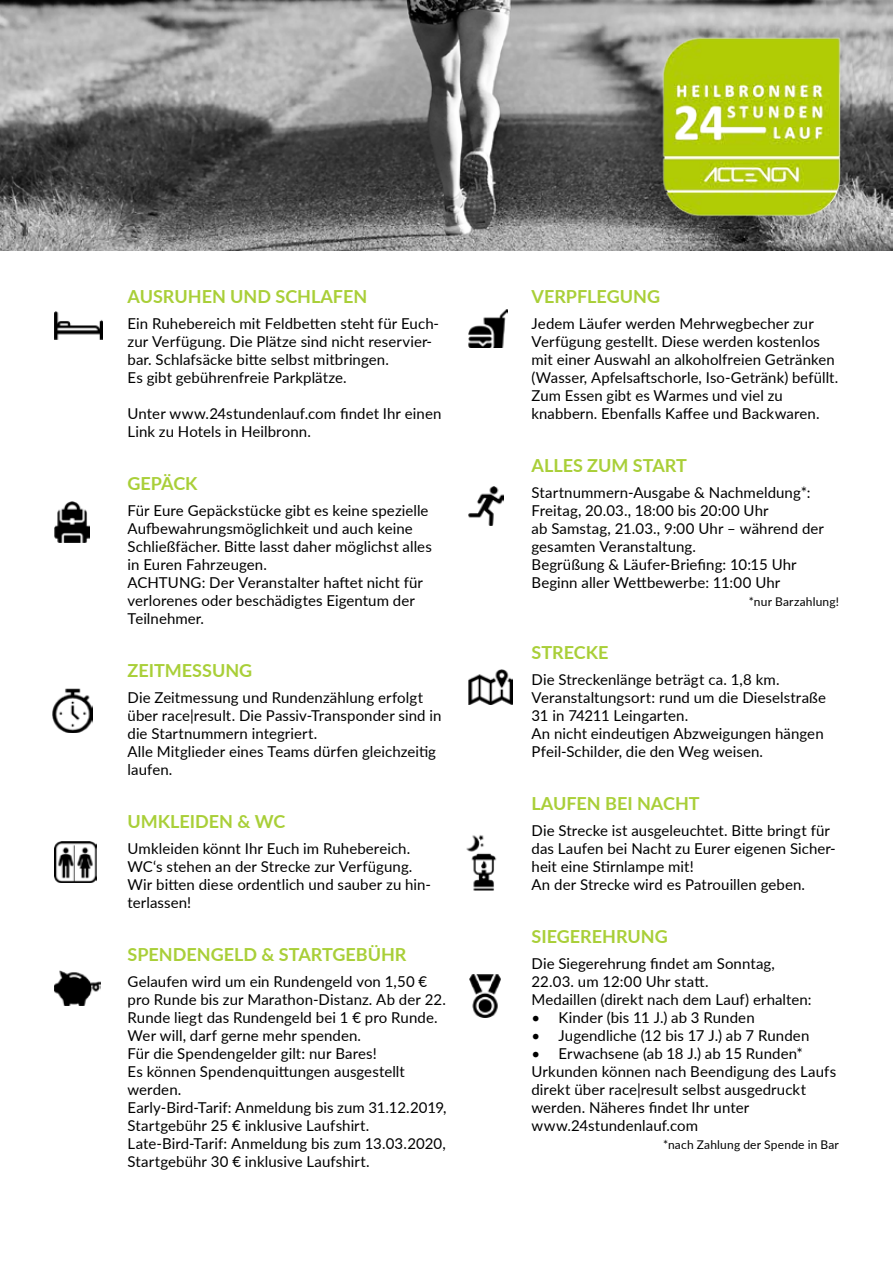
<style>
.page{position:relative;width:893px;height:1263px;background:#fff}
.page>*{position:absolute;margin:0;border:0;box-sizing:border-box;transform-origin:0 0}
.t1{font:700 18px "Lato";color:#a9cf38}
.t2{font:15px/18px "Lato";letter-spacing:.005em;color:#000}
.t3{font:12px "Lato";letter-spacing:.015em;color:#000}
</style>
<div class="page">
<img style="left:54px;top:312px;width:49px;height:27px">
<img style="left:54px;top:501px;width:35px;height:42px">
<img style="left:53px;top:688px;width:39px;height:45px">
<img style="left:54px;top:841px;width:42px;height:42px">
<img style="left:54px;top:971px;width:46px;height:34px">
<img style="left:469px;top:310px;width:38px;height:38px">
<img style="left:469px;top:486px;width:34px;height:39px">
<img style="left:469px;top:669px;width:43px;height:36px">
<img style="left:466px;top:835px;width:31px;height:55px">
<img style="left:0;top:0;width:893px;height:251px">
<img style="left:631px;top:6px;width:241px;height:241px">
<img style="left:469px;top:975px;width:31px;height:42px">
<p class="t1" style="left:128px;top:283px;width:241px">AUSRUHEN UND SCHLAFEN</p>
<p class="t2" style="left:128px;top:314px;width:313px">Ein Ruhebereich mit Feldbetten steht für Euch&shy;zur Verfügung. Die Plätze sind nicht reservier&shy;bar. Schlafsäcke bitte selbst mitbringen.<br>Es gibt gebührenfreie Parkplätze.</p>
<p class="t2" style="left:128px;top:404px;width:315px">Unter www.24stundenlauf.com findet Ihr einen<br>Link zu Hotels in Heilbronn.</p>
<p class="t1" style="left:128px;top:470px;width:71px">GEPÄCK</p>
<p class="t2" style="left:128px;top:501px;width:306px">Für Eure Gepäckstücke gibt es keine spezielle Aufbewahrungsmöglichkeit und auch keine Schließfächer. Bitte lasst daher möglichst alles in Euren Fahrzeugen.<br>ACHTUNG: Der Veranstalter haftet nicht für verlorenes oder beschädigtes Eigentum der Teilnehmer.</p>
<p class="t1" style="left:128px;top:657px;width:125px">ZEITMESSUNG</p>
<p class="t2" style="left:128px;top:688px;width:315px">Die Zeitmessung und Rundenzählung erfolgt über race|result. Die Passiv-Transponder sind in die Startnummern integriert.<br>Alle Mitglieder eines Teams dürfen gleichzeitig laufen.</p>
<p class="t1" style="left:128px;top:808px;width:158px">UMKLEIDEN &amp; WC</p>
<p class="t2" style="left:128px;top:839px;width:305px">Umkleiden könnt Ihr Euch im Ruhebereich.<br>WC‘s stehen an der Strecke zur Verfügung.<br>Wir bitten diese ordentlich und sauber zu hin&shy;terlassen!</p>
<p class="t1" style="left:128px;top:941px;width:280px">SPENDENGELD &amp; STARTGEBÜHR</p>
<p class="t2" style="left:128px;top:972px;width:320px">Gelaufen wird um ein Rundengeld von 1,50 € pro Runde bis zur Marathon-Distanz. Ab der 22.<br>Runde liegt das Rundengeld bei 1 € pro Runde.<br>Wer will, darf gerne mehr spenden.<br>Für die Spendengelder gilt: nur Bares!<br>Es können Spendenquittungen ausgestellt werden.<br>Early-Bird-Tarif: Anmeldung bis zum 31.12.2019, Startgebühr 25 € inklusive Laufshirt.<br>Late-Bird-Tarif: Anmeldung bis zum 13.03.2020, Startgebühr 30 € inklusive Laufshirt.</p>
<p class="t1" style="left:531px;top:283px;width:128px">VERPFLEGUNG</p>
<p class="t2" style="left:531px;top:314px;width:308px">Jedem Läufer werden Mehrwegbecher zur Verfügung gestellt. Diese werden kostenlos mit einer Auswahl an alkoholfreien Getränken (Wasser, Apfelsaftschorle, Iso-Getränk) befüllt.<br>Zum Essen gibt es Warmes und viel zu knabbern. Ebenfalls Kaffee und Backwaren.</p>
<p class="t1" style="left:531px;top:452px;width:157px">ALLES ZUM START</p>
<p class="t2" style="left:531px;top:483px;width:294px">Startnummern-Ausgabe &amp; Nachmeldung*:<br>Freitag, 20.03., 18:00 bis 20:00 Uhr<br>ab Samstag, 21.03., 9:00 Uhr – während der gesamten Veranstaltung.<br>Begrüßung &amp; Läufer-Briefing: 10:15 Uhr Beginn aller Wettbewerbe: 11:00 Uhr</p>
<p class="t3" style="left:749px;top:593px;width:92px">*nur Barzahlung!</p>
<p class="t1" style="left:531px;top:639px;width:78px">STRECKE</p>
<p class="t2" style="left:531px;top:670px;width:296px">Die Streckenlänge beträgt ca. 1,8 km.<br>Veranstaltungsort: rund um die Dieselstraße 31 in 74211 Leingarten.<br>An nicht eindeutigen Abzweigungen hängen Pfeil-Schilder, die den Weg weisen.</p>
<p class="t1" style="left:531px;top:790px;width:170px">LAUFEN BEI NACHT</p>
<p class="t2" style="left:531px;top:821px;width:306px">Die Strecke ist ausgeleuchtet. Bitte bringt für das Laufen bei Nacht zu Eurer eigenen Sicher&shy;heit eine Stirnlampe mit!<br>An der Strecke wird es Patrouillen geben.</p>
<p class="t1" style="left:531px;top:923px;width:136px">SIEGEREHRUNG</p>
<p class="t2" style="left:531px;top:954px;width:282px">Die Siegerehrung findet am Sonntag,<br>22.03. um 12:00 Uhr statt.<br>Medaillen (direkt nach dem Lauf) erhalten:</p>
<p class="t2" style="left:531px;top:1008px;width:225px">• Kinder (bis 11 J.) ab 3 Runden</p>
<p class="t2" style="left:531px;top:1026px;width:279px">• Jugendliche (12 bis 17 J.) ab 7 Runden</p>
<p class="t2" style="left:531px;top:1044px;width:306px">• Erwachsene (ab 18 J.) ab 15 Runden* Urkunden können nach Beendigung des Laufs direkt über race|result selbst ausgedruckt werden. Näheres findet Ihr unter www.24stundenlauf.com</p>
<p class="t3" style="left:663px;top:1136px;width:177px">*nach Zahlung der Spende in Bar</p>
</div>
